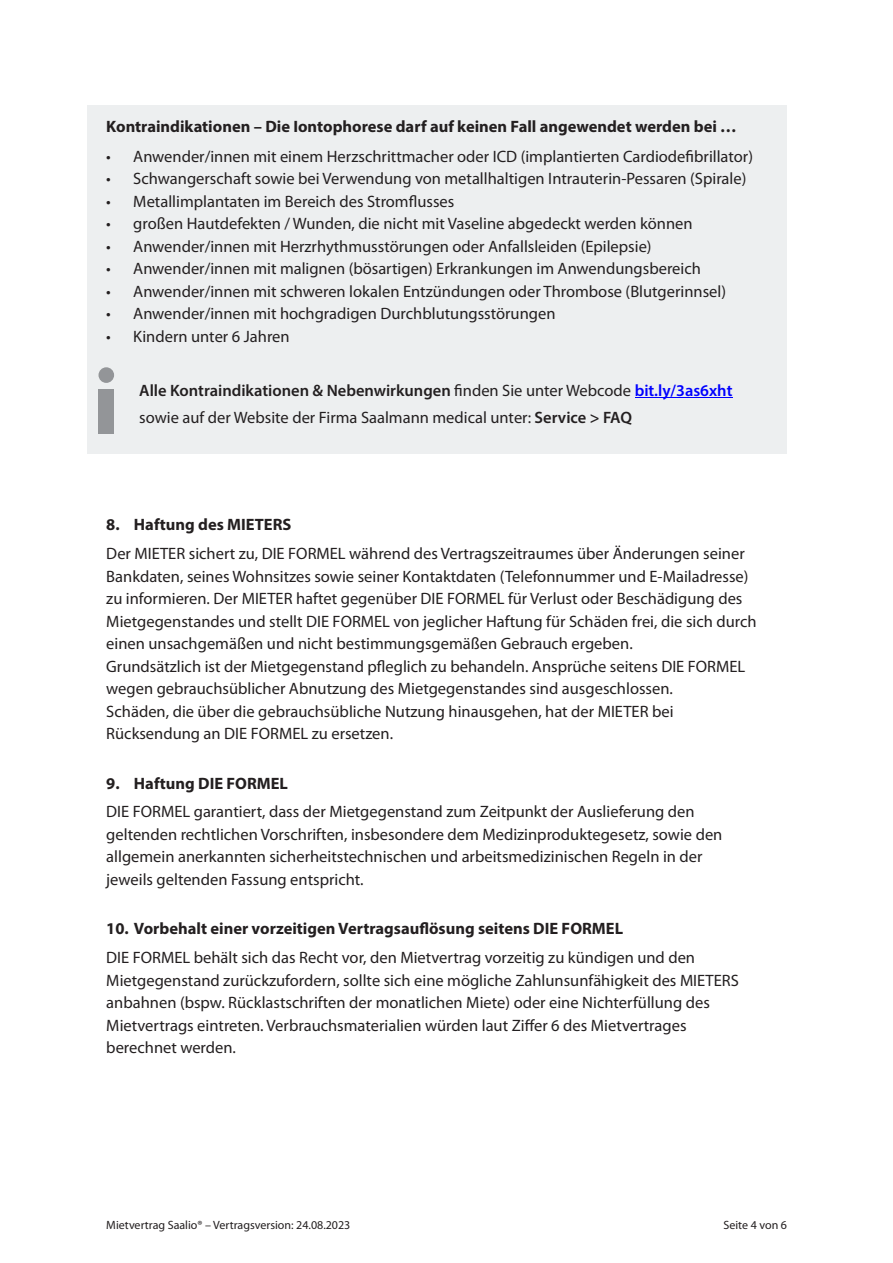
<style>
.page{position:relative;width:893px;height:1263px;background:#fff}
.page>*{position:absolute;margin:0;border:0;box-sizing:border-box;transform-origin:0 0}
.t1{font:16.5px/22.5px "Myriad Pro";color:#231f20}
.t2{font:700 16.5px "Myriad Pro";color:#231f20}
.t3{font:12px "Myriad Pro";color:#231f20}
.s1{font-weight:600}
.s2{font-weight:600;color:#00f}
</style>
<div class="page">
<div style="left:87px;top:105px;width:700px;height:349px;background:#edeff0"></div>
<hr style="left:635px;top:397px;width:97px;height:1px;background:#00f">
<div style="left:99px;top:389px;width:15px;height:45px;background:#939598"></div>
<div style="left:99px;top:367px;width:15px;height:16px;background:#939598;border-radius:50%"></div>
<p class="t2" style="left:106px;top:119px;width:632px">Kontraindikationen – Die Iontophorese darf auf keinen Fall angewendet werden bei …</p>
<p class="t1" style="left:106px;top:146px;width:648px">• Anwender/innen mit einem Herzschrittmacher oder ICD (implantierten Cardiodefibrillator)</p>
<p class="t1" style="left:106px;top:169px;width:642px">• Schwangerschaft sowie bei Verwendung von metallhaltigen Intrauterin-Pessaren (Spirale)</p>
<p class="t1" style="left:106px;top:191px;width:350px">• Metallimplantaten im Bereich des Stromflusses</p>
<p class="t1" style="left:106px;top:214px;width:588px">• großen Hautdefekten / Wunden, die nicht mit Vaseline abgedeckt werden können</p>
<p class="t1" style="left:106px;top:236px;width:547px">• Anwender/innen mit Herzrhythmusstörungen oder Anfallsleiden (Epilepsie)</p>
<p class="t1" style="left:106px;top:259px;width:596px">• Anwender/innen mit malignen (bösartigen) Erkrankungen im Anwendungsbereich</p>
<p class="t1" style="left:106px;top:281px;width:621px">• Anwender/innen mit schweren lokalen Entzündungen oder Thrombose (Blutgerinnsel)</p>
<p class="t1" style="left:106px;top:304px;width:451px">• Anwender/innen mit hochgradigen Durchblutungsstörungen</p>
<p class="t1" style="left:106px;top:326px;width:185px">• Kindern unter 6 Jahren</p>
<p class="t1" style="left:139px;top:378px;width:595px;line-height:27px"><span class="s1">Alle Kontraindikationen &amp; Nebenwirkungen</span> finden Sie unter Webcode <span class="s2">bit.ly/3as6xht </span>sowie auf der Website der Firma Saalmann medical unter: <span class="s1">Service &gt; FAQ</span></p>
<p class="t2" style="left:106px;top:518px;width:187px">8. Haftung des MIETERS</p>
<p class="t1" style="left:106px;top:544px;width:652px">Der MIETER sichert zu, DIE FORMEL während des Vertragszeitraumes über Änderungen seiner Bankdaten, seines Wohnsitzes sowie seiner Kontaktdaten (Telefonnummer und E-Mailadresse) zu informieren. Der MIETER haftet gegenüber DIE FORMEL für Verlust oder Beschädigung des Mietgegenstandes und stellt DIE FORMEL von jeglicher Haftung für Schäden frei, die sich durch einen unsachgemäßen und nicht bestimmungsgemäßen Gebrauch ergeben.<br>Grundsätzlich ist der Mietgegenstand pfleglich zu behandeln. Ansprüche seitens DIE FORMEL wegen gebrauchsüblicher Abnutzung des Mietgegenstandes sind ausgeschlossen.<br>Schäden, die über die gebrauchsübliche Nutzung hinausgehen, hat der MIETER bei Rücksendung an DIE FORMEL zu ersetzen.</p>
<p class="t2" style="left:106px;top:776px;width:183px">9. Haftung DIE FORMEL</p>
<p class="t1" style="left:106px;top:802px;width:618px">DIE FORMEL garantiert, dass der Mietgegenstand zum Zeitpunkt der Auslieferung den geltenden rechtlichen Vorschriften, insbesondere dem Medizinproduktegesetz, sowie den allgemein anerkannten sicherheitstechnischen und arbeitsmedizinischen Regeln in der jeweils geltenden Fassung entspricht.</p>
<p class="t2" style="left:106px;top:922px;width:518px">10. Vorbehalt einer vorzeitigen Vertragsauflösung seitens DIE FORMEL</p>
<p class="t1" style="left:106px;top:948px;width:634px">DIE FORMEL behält sich das Recht vor, den Mietvertrag vorzeitig zu kündigen und den Mietgegenstand zurückzufordern, sollte sich eine mögliche Zahlunsunfähigkeit des MIETERS anbahnen (bspw. Rücklastschriften der monatlichen Miete) oder eine Nichterfüllung des Mietvertrags eintreten. Verbrauchsmaterialien würden laut Ziffer 6 des Mietvertrages berechnet werden.</p>
<p class="t3" style="left:106px;top:1220px;width:246px">Mietvertrag Saalio® – Vertragsversion: 24.08.2023</p>
<p class="t3" style="left:723px;top:1220px;width:65px">Seite 4 von 6</p>
</div>
